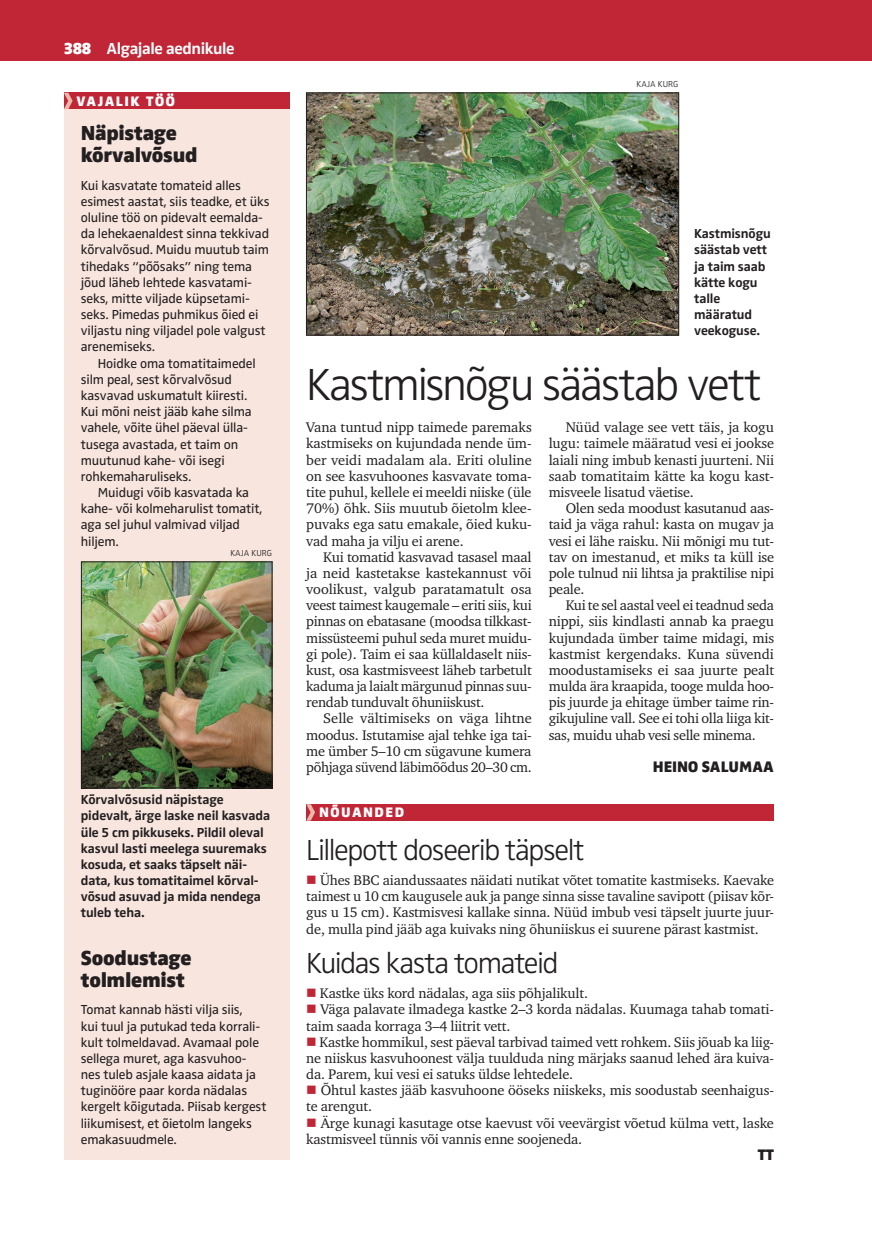
<style>
.page{position:relative;width:872px;height:1234px;background:#fff}
.page>*{position:absolute;margin:0;border:0;box-sizing:border-box;transform-origin:0 0}
.t1{font:300 46.5px "Zwo Pro";letter-spacing:-.05em;color:#231f20}
.t2{font:300 30px "Zwo Pro";letter-spacing:-.05em;color:#231f20}
.t3{font:900 21px/21.9px "Zwo Pro";letter-spacing:-.015em;color:#231f20}
.t4{font:700 16.5px "Zwo Pro";letter-spacing:-.025em;color:#fff}
.t5{font:900 15.75px "Zwo Pro";color:#231f20}
.t6{font:14.25px/16.2px "Charter ITC";letter-spacing:-.01em;color:#231f20;text-align:justify}
.t7{font:900 14.25px "Zwo Pro";letter-spacing:.105em;color:#fff}
.t8{font:13.5px/16.2px "Zwo Pro";letter-spacing:-.01em;color:#231f20}
.t9{font:700 13.5px/16.2px "Zwo Pro";letter-spacing:-.01em;color:#231f20}
.t10{font:300 9px "Zwo Pro";color:#231f20}
.s1{font-weight:900}
.s2{color:#c02636}
</style>
<div class="page">
<div style="left:0;top:0;width:872px;height:60px;background:#c02636"></div>
<img style="left:308px;top:95px;width:369px;height:238px">
<div style="left:306px;top:93px;width:373px;height:242px;border:1px solid #231f20"></div>
<div style="left:64px;top:109px;width:225px;height:1050px;background:#f7e5de"></div>
<div style="left:64px;top:93px;width:225px;height:16px;background:#c02636"></div>
<svg style="left:64px;top:93px;width:9px;height:16px"></svg>
<img style="left:83px;top:563px;width:187px;height:222px">
<div style="left:81px;top:561px;width:191px;height:226px;border:1px solid #231f20"></div>
<div style="left:306px;top:804px;width:468px;height:16px;background:#c02636"></div>
<svg style="left:306px;top:804px;width:9px;height:16px"></svg>
<p class="t4" style="left:64px;top:39px;width:172px"><span class="s1">388</span> Algajale aednikule</p>
<p class="t7" style="left:77px;top:92px;width:100px">VAJALIK TÖÖ</p>
<h3 class="t3" style="left:81px;top:122px;width:118px">Näpistage kõrvalvõsud</h3>
<p class="t8" style="left:81px;top:177px;width:190px">Kui kasvatate tomateid alles esimest aastat, siis teadke, et üks oluline töö on pidevalt eemalda&shy;da lehekaenaldest sinna tekkivad kõrvalvõsud. Muidu muutub taim tihedaks “põõsaks” ning tema jõud läheb lehtede kasvatami&shy;seks, mitte viljade küpsetami&shy;seks. Pimedas puhmikus õied ei viljastu ning viljadel pole valgust arenemiseks.</p>
<p class="t8" style="left:81px;top:355px;width:176px;text-indent:17px">Hoidke oma tomatitaimedel silm peal, sest kõrvalvõsud kasvavad uskumatult kiiresti.<br>Kui mõni neist jääb kahe silma vahele, võite ühel päeval ülla&shy;tusega avastada, et taim on muutunud kahe- või isegi rohkemaharuliseks.</p>
<p class="t8" style="left:81px;top:484px;width:183px;text-indent:17px">Muidugi võib kasvatada ka kahe- või kolmeharulist tomatit, aga sel juhul valmivad viljad hiljem.</p>
<p class="t10" style="left:230px;top:548px;width:43px">KAJA KURG</p>
<p class="t9" style="left:81px;top:791px;width:191px">Kõrvalvõsusid näpistage pidevalt, ärge laske neil kasvada üle 5 cm pikkuseks. Pildil oleval kasvul lasti meelega suuremaks kosuda, et saaks täpselt näi&shy;data, kus tomatitaimel kõrval&shy;võsud asuvad ja mida nendega tuleb teha.</p>
<h3 class="t3" style="left:81px;top:946px;width:112px">Soodustage tolmlemist</h3>
<p class="t8" style="left:81px;top:1001px;width:187px">Tomat kannab hästi vilja siis,<br>kui tuul ja putukad teda korrali&shy;kult tolmeldavad. Avamaal pole sellega muret, aga kasvuhoo&shy;nes tuleb asjale kaasa aidata ja tuginööre paar korda nädalas kergelt kõigutada. Piisab kergest liikumisest, et õietolm langeks emakasuudmele.</p>
<p class="t10" style="left:636px;top:79px;width:43px">KAJA KURG</p>
<p class="t9" style="left:694px;top:226px;width:78px">Kastmisnõgu säästab vett ja taim saab kätte kogu talle määratud veekoguse.</p>
<h1 class="t1" style="left:306px;top:357px;width:457px">Kastmisnõgu säästab vett</h1>
<p class="t6" style="left:306px;top:419px;width:227px">Vana tuntud nipp taimede paremaks kastmiseks on kujundada nende üm&shy;ber veidi madalam ala. Eriti oluline on see kasvuhoones kasvavate toma&shy;tite puhul, kellele ei meeldi niiske (üle 70%) õhk. Siis muutub õietolm klee&shy;puvaks ega satu emakale, õied kuku&shy;vad maha ja vilju ei arene.</p>
<p class="t6" style="left:306px;top:548px;width:227px;text-indent:17px">Kui tomatid kasvavad tasasel maal ja neid kastetakse kastekannust või voolikust, valgub paratamatult osa veest taimest kaugemale – eriti siis, kui pinnas on ebatasane (moodsa tilkkast&shy;missüsteemi puhul seda muret muidu&shy;gi pole). Taim ei saa küllaldaselt niis&shy;kust, osa kastmisveest läheb tarbetult kaduma ja laialt märgunud pinnas suu&shy;rendab tunduvalt õhuniiskust.</p>
<p class="t6" style="left:306px;top:710px;width:227px;text-indent:17px">Selle vältimiseks on väga lihtne moodus. Istutamise ajal tehke iga tai&shy;me ümber 5–10 cm sügavune kumera põhjaga süvend läbimõõdus 20–30 cm.</p>
<p class="t7" style="left:319px;top:803px;width:87px">NÕUANDED</p>
<p class="t6" style="left:549px;top:419px;width:227px;text-indent:17px">Nüüd valage see vett täis, ja kogu lugu: taimele määratud vesi ei jookse laiali ning imbub kenasti juurteni. Nii saab tomatitaim kätte ka kogu kast&shy;misveele lisatud väetise.</p>
<p class="t6" style="left:549px;top:500px;width:227px;text-indent:17px">Olen seda moodust kasutanud aas&shy;taid ja väga rahul: kasta on mugav ja vesi ei lähe raisku. Nii mõnigi mu tut&shy;tav on imestanud, et miks ta küll ise pole tulnud nii lihtsa ja praktilise nipi peale.</p>
<p class="t6" style="left:549px;top:597px;width:227px;text-indent:17px">Kui te sel aastal veel ei teadnud seda nippi, siis kindlasti annab ka praegu kujundada ümber taime midagi, mis kastmist kergendaks. Kuna süvendi moodustamiseks ei saa juurte pealt mulda ära kraapida, tooge mulda hoo&shy;pis juurde ja ehitage ümber taime rin&shy;gikujuline vall. See ei tohi olla liiga kit&shy;sas, muidu uhab vesi selle minema.</p>
<p class="t5" style="left:653px;top:757px;width:123px">HEINO SALUMAA</p>
<h2 class="t2" style="left:306px;top:832px;width:280px">Lillepott doseerib täpselt</h2>
<p class="t6" style="left:306px;top:871px;width:469px"><span class="s2">■</span> Ühes BBC aiandussaates näidati nutikat võtet tomatite kastmiseks. Kaevake taimest u 10 cm kaugusele auk ja pange sinna sisse tavaline savipott (piisav kõr&shy;gus u 15 cm). Kastmisvesi kallake sinna. Nüüd imbub vesi täpselt juurte juur&shy;de, mulla pind jääb aga kuivaks ning õhuniiskus ei suurene pärast kastmist.</p>
<h2 class="t2" style="left:306px;top:945px;width:254px">Kuidas kasta tomateid</h2>
<p class="t6" style="left:306px;top:985px;width:283px"><span class="s2">■</span> Kastke üks kord nädalas, aga siis põhjalikult.</p>
<p class="t6" style="left:306px;top:1001px;width:469px"><span class="s2">■</span> Väga palavate ilmadega kastke 2–3 korda nädalas. Kuumaga tahab tomati&shy;taim saada korraga 3–4 liitrit vett.</p>
<p class="t6" style="left:306px;top:1033px;width:469px"><span class="s2">■</span> Kastke hommikul, sest päeval tarbivad taimed vett rohkem. Siis jõuab ka liig&shy;ne niiskus kasvuhoonest välja tuulduda ning märjaks saanud lehed ära kuiva&shy;da. Parem, kui vesi ei satuks üldse lehtedele.</p>
<p class="t6" style="left:306px;top:1081px;width:469px"><span class="s2">■</span> Õhtul kastes jääb kasvuhoone ööseks niiskeks, mis soodustab seenhaigus&shy;te arengut.</p>
<p class="t6" style="left:306px;top:1114px;width:469px"><span class="s2">■</span> Ärge kunagi kasutage otse kaevust või veevärgist võetud külma vett, laske kastmisveel tünnis või vannis enne soojeneda.</p>
<p class="t5" style="left:757px;top:1144px;width:18px">TT</p>
</div>
